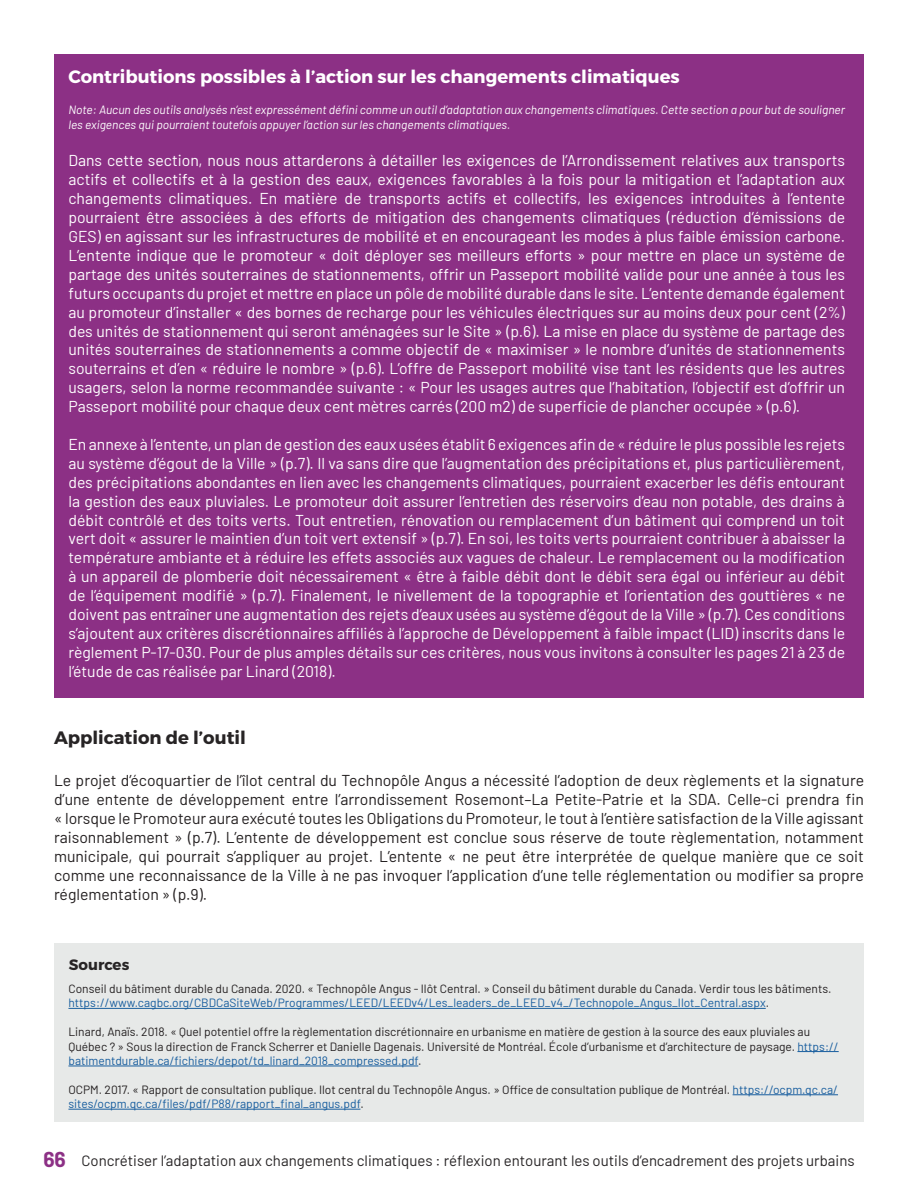
<style>
.page{position:relative;width:918px;height:1188px;background:#fff}
.page>*{position:absolute;margin:0;border:0;box-sizing:border-box;transform-origin:0 0}
.t1{font:700 18px "Montserrat";color:#fff}
.t2{font:700 18px "Montserrat";color:#272425}
.t3{font:15.75px/18.9px "Barlow";color:#fff;text-align:justify}
.t4{font:15.75px/18.9px "Barlow";color:#231f20;text-align:justify}
.t5{font:15px "Barlow";color:#272425}
.t6{font:700 15px "Montserrat";color:#272425}
.t7{font:12px/14.4px "Barlow";color:#231f20}
.t8{font:italic 12px/14.4px "Barlow";color:#fff}
.s1{color:#175d9e}
.s2{font-weight:700;font-size:21px;color:#8c3085}
</style>
<div class="page">
<div style="left:54px;top:944px;width:810px;height:178px;background:#e7e9e8"></div>
<hr style="left:68px;top:1008px;width:698px;height:1px;background:#175d9e">
<hr style="left:797px;top:1051px;width:42px;height:1px;background:#175d9e">
<hr style="left:68px;top:1066px;width:350px;height:1px;background:#175d9e">
<hr style="left:733px;top:1094px;width:105px;height:1px;background:#175d9e">
<hr style="left:68px;top:1109px;width:292px;height:1px;background:#175d9e">
<div style="left:54px;top:54px;width:810px;height:643px;background:#8c3085"></div>
<p class="t1" style="left:68px;top:66px;width:613px">Contributions possibles à l’action sur les changements climatiques</p>
<p class="t8" style="left:68px;top:102px;width:778px">Note: Aucun des outils analysés n’est expressément défini comme un outil d’adaptation aux changements climatiques. Cette section a pour but de souligner les exigences qui pourraient toutefois appuyer l’action sur les changements climatiques.</p>
<p class="t3" style="left:68px;top:150px;width:778px">Dans cette section, nous nous attarderons à détailler les exigences de l’Arrondissement relatives aux transports actifs et collectifs et à la gestion des eaux, exigences favorables à la fois pour la mitigation et l’adaptation aux changements climatiques. En matière de transports actifs et collectifs, les exigences introduites à l’entente pourraient être associées à des efforts de mitigation des changements climatiques (réduction d’émissions de GES) en agissant sur les infrastructures de mobilité et en encourageant les modes à plus faible émission carbone.<br>L’entente indique que le promoteur « doit déployer ses meilleurs efforts » pour mettre en place un système de partage des unités souterraines de stationnements, offrir un Passeport mobilité valide pour une année à tous les futurs occupants du projet et mettre en place un pôle de mobilité durable dans le site. L’entente demande également au promoteur d’installer « des bornes de recharge pour les véhicules électriques sur au moins deux pour cent (2%) des unités de stationnement qui seront aménagées sur le Site » (p.6). La mise en place du système de partage des unités souterraines de stationnements a comme objectif de « maximiser » le nombre d’unités de stationnements souterrains et d’en « réduire le nombre » (p.6). L’offre de Passeport mobilité vise tant les résidents que les autres usagers, selon la norme recommandée suivante : « Pour les usages autres que l’habitation, l’objectif est d’offrir un Passeport mobilité pour chaque deux cent mètres carrés (200 m2) de superficie de plancher occupée » (p.6).</p>
<p class="t3" style="left:68px;top:434px;width:778px">En annexe à l’entente, un plan de gestion des eaux usées établit 6 exigences afin de « réduire le plus possible les rejets au système d’égout de la Ville » (p.7). Il va sans dire que l’augmentation des précipitations et, plus particulièrement, des précipitations abondantes en lien avec les changements climatiques, pourraient exacerber les défis entourant la gestion des eaux pluviales. Le promoteur doit assurer l’entretien des réservoirs d’eau non potable, des drains à débit contrôlé et des toits verts. Tout entretien, rénovation ou remplacement d’un bâtiment qui comprend un toit vert doit « assurer le maintien d’un toit vert extensif » (p.7). En soi, les toits verts pourraient contribuer à abaisser la température ambiante et à réduire les effets associés aux vagues de chaleur. Le remplacement ou la modification à un appareil de plomberie doit nécessairement « être à faible débit dont le débit sera égal ou inférieur au débit de l’équipement modifié » (p.7). Finalement, le nivellement de la topographie et l’orientation des gouttières « ne doivent pas entraîner une augmentation des rejets d’eaux usées au système d’égout de la Ville » (p.7). Ces conditions s’ajoutent aux critères discrétionnaires affiliés à l’approche de Développement à faible impact (LID) inscrits dans le règlement P-17-030. Pour de plus amples détails sur ces critères, nous vous invitons à consulter les pages 21 à 23 de l’étude de cas réalisée par Linard (2018).</p>
<p class="t2" style="left:54px;top:727px;width:193px">Application de l’outil</p>
<p class="t4" style="left:54px;top:770px;width:812px">Le projet d’écoquartier de l’îlot central du Technopôle Angus a nécessité l’adoption de deux règlements et la signature d’une entente de développement entre l’arrondissement Rosemont–La Petite‐Patrie et la SDA. Celle-ci prendra fin « lorsque le Promoteur aura exécuté toutes les Obligations du Promoteur, le tout à l’entière satisfaction de la Ville agissant raisonnablement » (p.7). L’entente de développement est conclue sous réserve de toute règlementation, notamment municipale, qui pourrait s’appliquer au projet. L’entente « ne peut être interprétée de quelque manière que ce soit comme une reconnaissance de la Ville à ne pas invoquer l’application d’une telle réglementation ou modifier sa propre réglementation » (p.9).</p>
<p class="t6" style="left:69px;top:956px;width:62px">Sources</p>
<p class="t7" style="left:68px;top:981px;width:765px">Conseil du bâtiment durable du Canada. 2020. « Technopôle Angus - Ilôt Central. » Conseil du bâtiment durable du Canada. Verdir tous les bâtiments. <span class="s1">https://www.cagbc.org/CBDCaSiteWeb/Programmes/LEED/LEEDv4/Les_leaders_de_LEED_v4_/Technopole_Angus_Ilot_Central.aspx</span>.</p>
<p class="t7" style="left:68px;top:1024px;width:772px">Linard, Anaïs. 2018. « Quel potentiel offre la règlementation discrétionnaire en urbanisme en matière de gestion à la source des eaux pluviales au<br>Québec ? » Sous la direction de Franck Scherrer et Danielle Dagenais. Université de Montréal. École d’urbanisme et d’architecture de paysage. <span class="s1">https:// batimentdurable.ca/fichiers/depot/td_linard_2018_compressed.pdf</span>.</p>
<p class="t7" style="left:68px;top:1081px;width:771px">OCPM. 2017. « Rapport de consultation publique. Ilot central du Technopôle Angus. » Office de consultation publique de Montréal. <span class="s1">https://ocpm.qc.ca/ sites/ocpm.qc.ca/files/pdf/P88/rapport_final_angus.pdf</span>.</p>
<p class="t5" style="left:43px;top:1149px;width:813px"><span class="s2">66</span> Concrétiser l’adaptation aux changements climatiques : réflexion entourant les outils d’encadrement des projets urbains</p>
</div>
